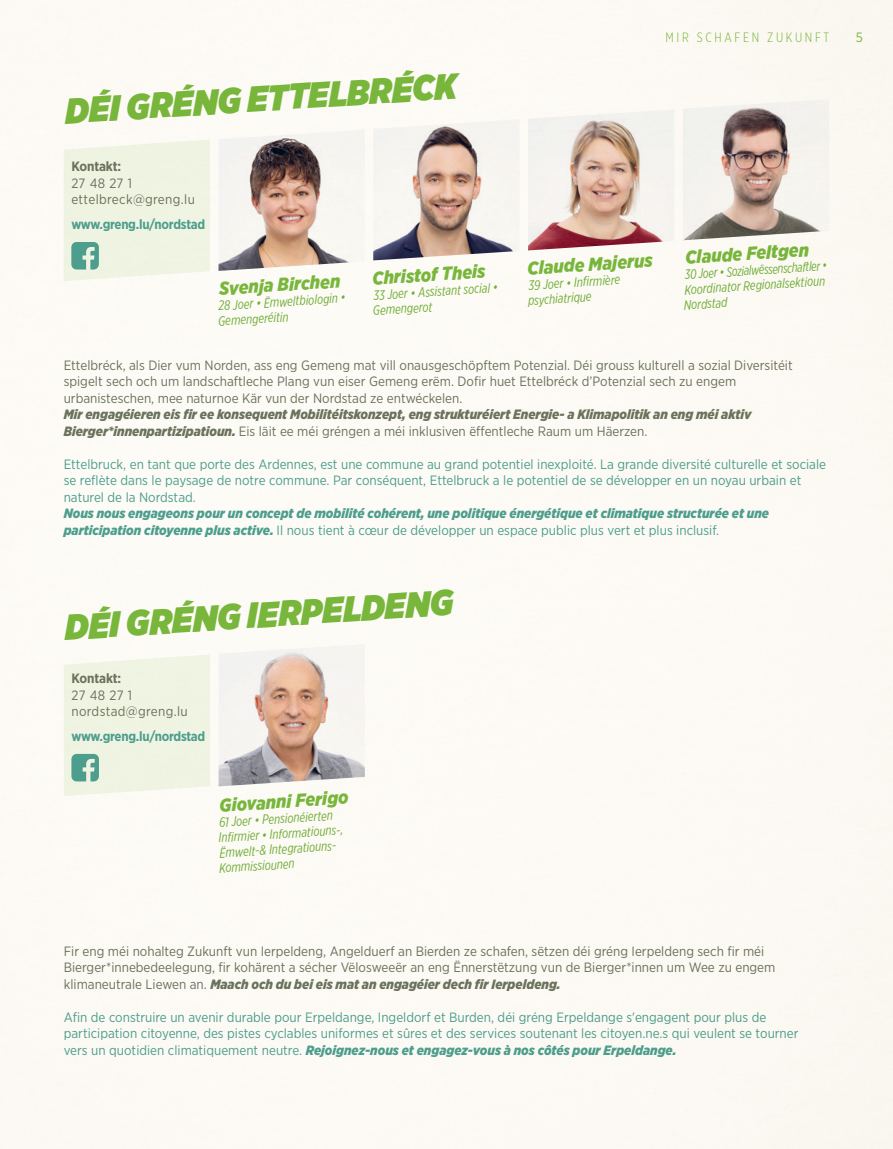
<style>
.page{position:relative;width:893px;height:1149px;background:#fff}
.page>*{position:absolute;margin:0;border:0;box-sizing:border-box;transform-origin:0 0}
.t1{font:italic 900 36px "Gotham Narrow";color:#79ba3e}
.t2{font:italic 900 18.6px "Gotham Narrow";color:#79ba3e}
.t3{font:13.5px/16.5px "Gotham Narrow";color:#4ea192}
.t4{font:13.5px/16.5px "Gotham Narrow";color:#6c755f}
.t5{font:italic 900 13.5px/16.5px "Gotham Narrow";color:#4ea192}
.t6{font:italic 900 13.5px/16.5px "Gotham Narrow";color:#6c755f}
.t7{font:italic 13.5px/15.1px "Gotham X Narrow";color:#73b13b}
.t8{font:italic 13.5px/15px "Gotham X Narrow";color:#73b13b;scale:.96 1}
.t9{font:13.5px/16.5px "Gotham Narrow";letter-spacing:.025em;color:#6c755f}
.t10{font:700 13.5px "Gotham Narrow";letter-spacing:-.02em;color:#4ea192}
.t11{font:300 13.5px "Gotham X Narrow";letter-spacing:.2em;color:#79ba3e}
.t12{font:700 13.5px "Gotham Narrow";letter-spacing:-.01em;color:#6c755f}
.t13{font:13.5px "Gotham Narrow";color:#79ba3e}
.s1{font-weight:400;font-style:normal}
.s2{font-weight:900;font-style:italic}
</style>
<div class="page">
<img style="left:0;top:0;width:893px;height:1148px">
<h1 class="t1" style="left:64px;top:88px;width:394px;rotate:-4deg">DÉI GRÉNG ETTELBRÉCK</h1>
<p class="t12" style="left:71px;top:158px;width:51px">Kontakt:</p>
<p class="t9" style="left:71px;top:175px;width:125px">27 48 27 1 ettelbreck@greng.lu</p>
<p class="t10" style="left:71px;top:216px;width:135px">www.greng.lu/nordstad</p>
<h2 class="t2" style="left:218px;top:276px;width:123px;rotate:-4deg">Svenja Birchen</h2>
<p class="t7" style="left:217px;top:298px;width:130px;rotate:-4deg">28 Joer • Ëmweltbiologin •<br>Gemengeréitin</p>
<h2 class="t2" style="left:371px;top:266px;width:115px;rotate:-4deg">Christof Theis</h2>
<p class="t7" style="left:371px;top:288px;width:128px;rotate:-4deg">33 Joer • Assistant social •<br>Gemengerot</p>
<p class="t11" style="left:665px;top:29px;width:165px">MIR SCHAFEN ZUKUNFT</p>
<p class="t13" style="left:856px;top:29px;width:9px">5</p>
<h2 class="t2" style="left:527px;top:256px;width:127px;rotate:-4deg">Claude Majerus</h2>
<p class="t7" style="left:526px;top:278px;width:95px;rotate:-4deg">39 Joer • Infi rmière psychiatrique</p>
<h2 class="t2" style="left:684px;top:245px;width:125px;rotate:-4deg">Claude Feltgen</h2>
<p class="t8" style="left:681px;top:267px;width:153px;rotate:-4deg">30 Joer • Sozialwëssenschaftler •<br>Koordinator Regionalsektioun<br>Nordstad</p>
<p class="t4" style="left:64px;top:356px;width:730px">Ettelbréck, als Dier vum Norden, ass eng Gemeng mat vill onausgeschöpftem Potenzial. Déi grouss kulturell a sozial Diversitéit spigelt sech och um landschaftleche Plang vun eiser Gemeng erëm. Dofir huet Ettelbréck d’Potenzial sech zu engem urbanisteschen, mee naturnoe Kär vun der Nordstad ze entwéckelen.</p>
<p class="t6" style="left:64px;top:406px;width:689px">Mir engagéieren eis fir ee konsequent Mobilitéitskonzept, eng strukturéiert Energie- a Klimapolitik an eng méi aktiv<br>Bierger*innenpartizipatioun. <span class="s1">Eis läit ee méi gréngen a méi inklusiven ëffentleche Raum um Häerzen.</span></p>
<p class="t3" style="left:64px;top:455px;width:764px">Ettelbruck, en tant que porte des Ardennes, est une commune au grand potentiel inexploité. La grande diversité culturelle et sociale se reflète dans le paysage de notre commune. Par conséquent, Ettelbruck a le potentiel de se développer en un noyau urbain et naturel de la Nordstad.</p>
<p class="t5" style="left:64px;top:505px;width:707px">Nous nous engageons pour un concept de mobilité cohérent, une politique énergétique et climatique structurée et une participation citoyenne plus active. <span class="s1">Il nous tient à cœur de développer un espace public plus vert et plus inclusif.</span></p>
<h1 class="t1" style="left:63px;top:603px;width:390px;rotate:-4deg">DÉI GRÉNG IERPELDENG</h1>
<p class="t12" style="left:71px;top:669px;width:51px">Kontakt:</p>
<p class="t9" style="left:71px;top:686px;width:118px">27 48 27 1 nordstad@greng.lu</p>
<p class="t10" style="left:71px;top:727px;width:135px">www.greng.lu/nordstad</p>
<h2 class="t2" style="left:219px;top:793px;width:131px;rotate:-4deg">Giovanni Ferigo</h2>
<p class="t7" style="left:215px;top:814px;width:128px;rotate:-4deg">61 Joer • Pensionéierten<br>Infi rmier • Informatiouns-,<br>Ëmwelt-&amp; Integratiouns-<br>Kommissiounen</p>
<p class="t4" style="left:64px;top:942px;width:713px">Fir eng méi nohalteg Zukunft vun Ierpeldeng, Angelduerf an Bierden ze schafen, sëtzen déi gréng Ierpeldeng sech fir méi<br>Bierger*innebedeelegung, fir kohärent a sécher Vëlosweeër an eng Ënnerstëtzung vun de Bierger*innen um Wee zu engem klimaneutrale Liewen an. <span class="s2">Maach och du bei eis mat an engagéier dech fir Ierpeldeng.</span></p>
<p class="t3" style="left:64px;top:1008px;width:736px">Afin de construire un avenir durable pour Erpeldange, Ingeldorf et Burden, déi gréng Erpeldange s'engagent pour plus de participation citoyenne, des pistes cyclables uniformes et sûres et des services soutenant les citoyen.ne.s qui veulent se tourner vers un quotidien climatiquement neutre. <span class="s2">Rejoignez-nous et engagez-vous à nos côtés pour Erpeldange.</span></p>
</div>
